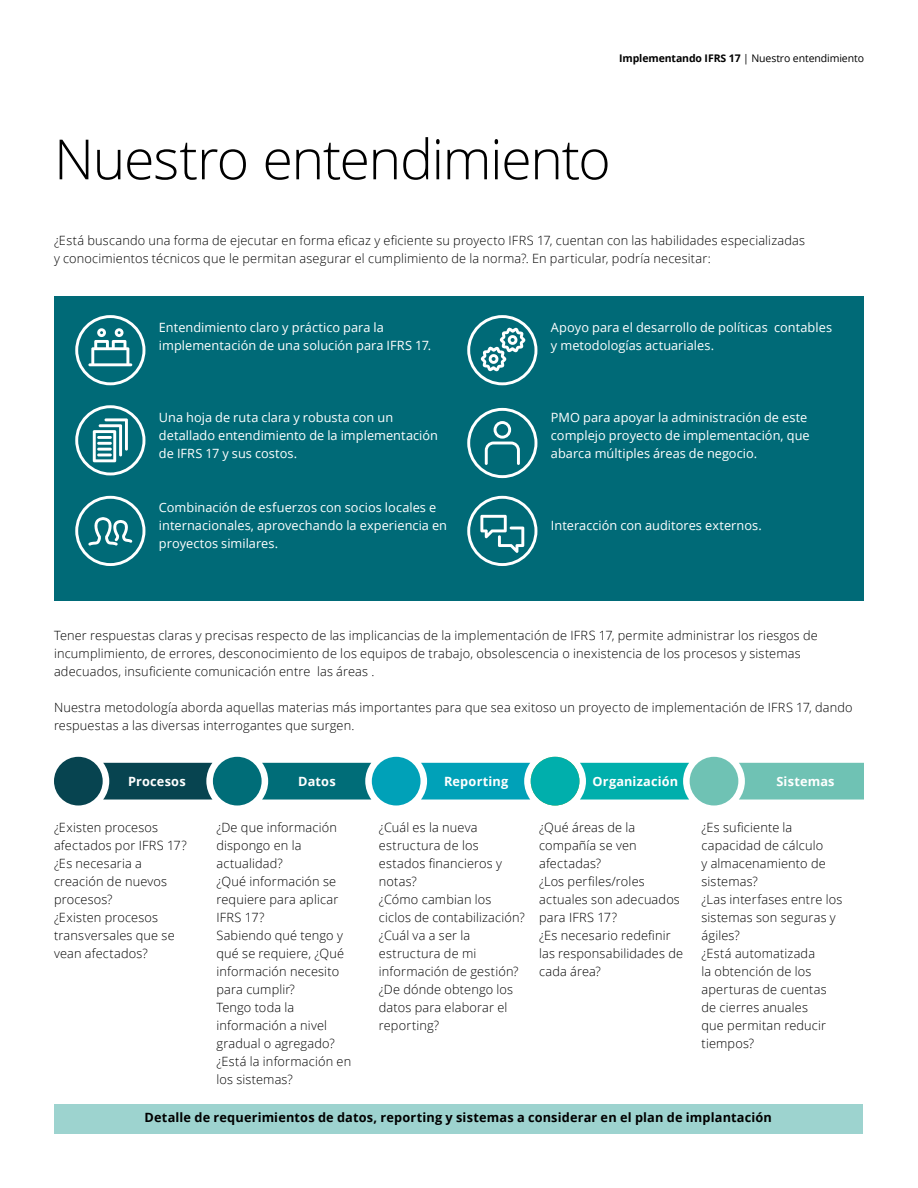
<style>
.page{position:relative;width:918px;height:1188px;background:#fff}
.page>*{position:absolute;margin:0;border:0;box-sizing:border-box;transform-origin:0 0}
.t1{font:300 55.5px "Open Sans";letter-spacing:-.025em;color:#000}
.t2{font:300 12.75px/18px "Open Sans";letter-spacing:.015em;color:#000}
.t3{font:12.75px/18px "Open Sans";letter-spacing:.005em;color:#fff}
.t4{font:700 12.75px "Open Sans";letter-spacing:.015em;color:#000}
.t5{font:700 12.75px "Open Sans";letter-spacing:.01em;color:#fff}
.t6{font:10.5px "Open Sans";letter-spacing:-.01em;color:#000}
.s1{font-weight:700}
</style>
<div class="page">
<div style="left:55px;top:1104px;width:808px;height:29px;background:#9dd3cf"></div>
<div style="left:54px;top:296px;width:810px;height:305px;background:#006a77"></div>
<svg style="left:580px;top:763px;width:109px;height:37px;background:#15b5b3"></svg>
<div style="left:739px;top:763px;width:125px;height:37px;background:#6fc2b4"></div>
<svg style="left:262px;top:763px;width:109px;height:37px;background:#157983"></svg>
<div style="left:372px;top:757px;width:49px;height:49px;background:#00a1b8;border-radius:50%"></div>
<div style="left:54px;top:757px;width:49px;height:49px;background:#074450;border-radius:50%"></div>
<svg style="left:103px;top:763px;width:109px;height:37px;background:#1c535e"></svg>
<div style="left:213px;top:757px;width:49px;height:49px;background:#006d78;border-radius:50%"></div>
<div style="left:690px;top:757px;width:48px;height:49px;background:#6fc2b4;border-radius:50%"></div>
<svg style="left:421px;top:763px;width:109px;height:37px;background:#15a9be"></svg>
<div style="left:531px;top:757px;width:48px;height:49px;background:#00afac;border-radius:50%"></div>
<svg style="left:75px;top:315px;width:70px;height:70px"></svg>
<svg style="left:75px;top:405px;width:70px;height:70px"></svg>
<svg style="left:75px;top:496px;width:70px;height:70px"></svg>
<svg style="left:467px;top:315px;width:70px;height:70px"></svg>
<svg style="left:467px;top:408px;width:70px;height:70px"></svg>
<svg style="left:467px;top:496px;width:70px;height:70px"></svg>
<p class="t6" style="left:619px;top:51px;width:246px"><span class="s1">Implementando IFRS 17</span> | Nuestro entendimiento</p>
<h1 class="t1" style="left:54px;top:121px;width:558px">Nuestro entendimiento</h1>
<p class="t2" style="left:54px;top:231px;width:752px">¿Está buscando una forma de ejecutar en forma eficaz y eficiente su proyecto IFRS 17, cuentan con las habilidades especializadas y conocimientos técnicos que le permitan asegurar el cumplimiento de la norma?. En particular, podría necesitar:</p>
<p class="t3" style="left:159px;top:318px;width:274px">Entendimiento claro y práctico para la implementación de una solución para IFRS 17.</p>
<p class="t3" style="left:159px;top:408px;width:281px">Una hoja de ruta clara y robusta con un detallado entendimiento de la implementación de IFRS 17 y sus costos.</p>
<p class="t3" style="left:159px;top:498px;width:290px">Combinación de esfuerzos con socios locales e internacionales, aprovechando la experiencia en proyectos similares.</p>
<p class="t3" style="left:551px;top:318px;width:283px">Apoyo para el desarrollo de políticas contables y metodologías actuariales.</p>
<p class="t3" style="left:551px;top:408px;width:260px">PMO para apoyar la administración de este complejo proyecto de implementación, que abarca múltiples áreas de negocio.</p>
<p class="t3" style="left:551px;top:516px;width:212px">Interacción con auditores externos.</p>
<p class="t2" style="left:54px;top:626px;width:765px">Tener respuestas claras y precisas respecto de las implicancias de la implementación de IFRS 17, permite administrar los riesgos de incumplimiento, de errores, desconocimiento de los equipos de trabajo, obsolescencia o inexistencia de los procesos y sistemas adecuados, insuficiente comunicación entre las áreas .</p>
<p class="t2" style="left:54px;top:698px;width:800px">Nuestra metodología aborda aquellas materias más importantes para que sea exitoso un proyecto de implementación de IFRS 17, dando respuestas a las diversas interrogantes que surgen.</p>
<p class="t5" style="left:128px;top:772px;width:59px">Procesos</p>
<p class="t5" style="left:298px;top:772px;width:39px">Datos</p>
<p class="t5" style="left:444px;top:772px;width:66px">Reporting</p>
<p class="t5" style="left:593px;top:772px;width:87px">Organización</p>
<p class="t5" style="left:776px;top:772px;width:60px">Sistemas</p>
<p class="t2" style="left:54px;top:818px;width:134px">¿Existen procesos afectados por IFRS 17? ¿Es necesaria a creación de nuevos procesos?<br>¿Existen procesos transversales que se vean afectados?</p>
<p class="t2" style="left:216px;top:818px;width:136px">¿De que información dispongo en la actualidad?<br>¿Qué información se requiere para aplicar<br>IFRS 17?<br>Sabiendo qué tengo y qué se requiere, ¿Qué información necesito para cumplir?<br>Tengo toda la información a nivel gradual o agregado? ¿Está la información en los sistemas?</p>
<p class="t2" style="left:379px;top:818px;width:147px">¿Cuál es la nueva estructura de los estados financieros y notas?<br>¿Cómo cambian los ciclos de contabilización? ¿Cuál va a ser la estructura de mi información de gestión? ¿De dónde obtengo los datos para elaborar el reporting?</p>
<p class="t2" style="left:539px;top:818px;width:146px">¿Qué áreas de la compañía se ven afectadas?<br>¿Los perfiles/roles actuales son adecuados para IFRS 17?<br>¿Es necesario redefinir las responsabilidades de cada área?</p>
<p class="t2" style="left:702px;top:818px;width:142px">¿Es suficiente la capacidad de cálculo<br>y almacenamiento de sistemas?<br>¿Las interfases entre los sistemas son seguras y ágiles?<br>¿Está automatizada<br>la obtención de los aperturas de cuentas de cierres anuales<br>que permitan reducir tiempos?</p>
<p class="t4" style="left:145px;top:1108px;width:629px">Detalle de requerimientos de datos, reporting y sistemas a considerar en el plan de implantación</p>
</div>
